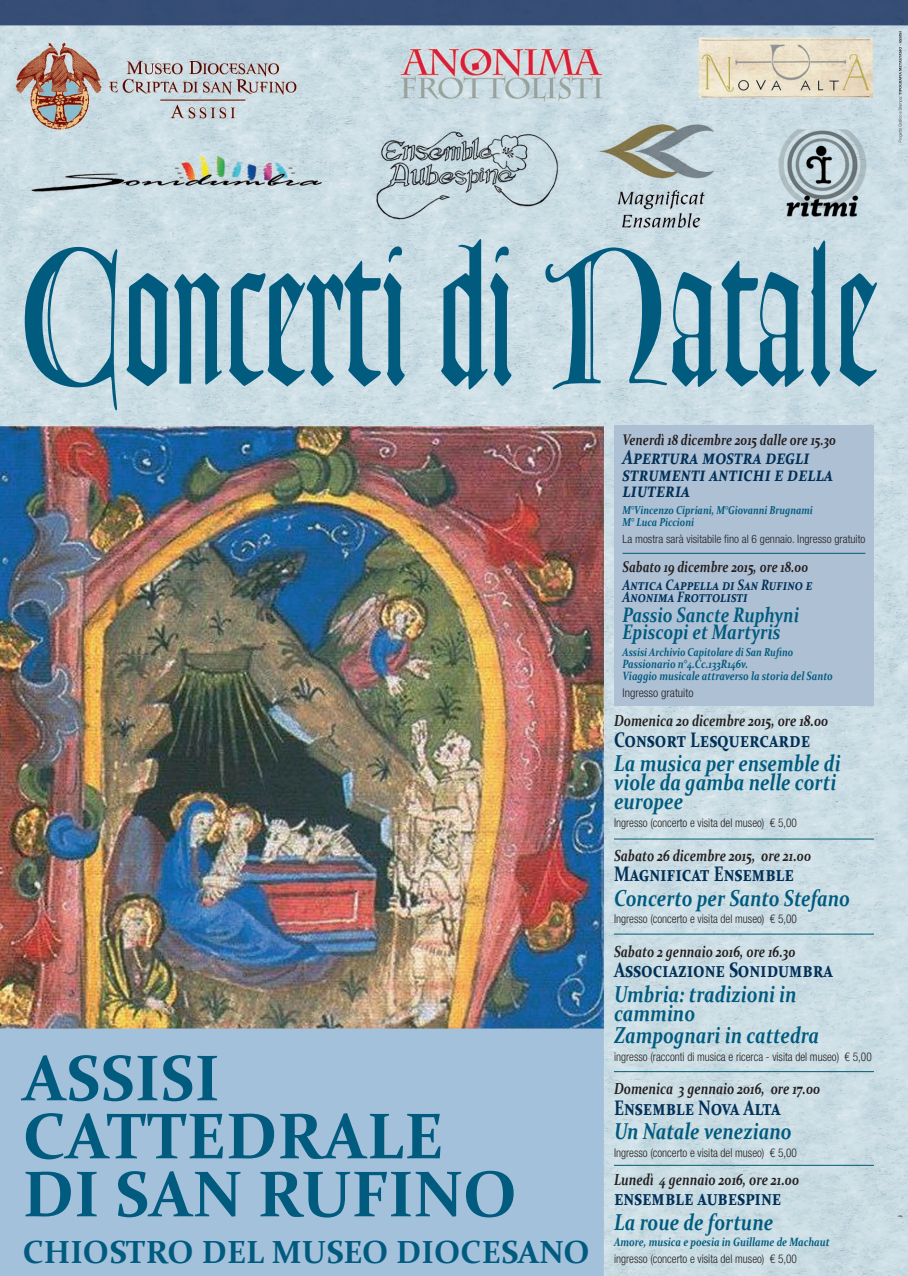
<style>
.page{position:relative;width:908px;height:1276px;background:#fff}
.page>*{position:absolute;margin:0;border:0;box-sizing:border-box;transform-origin:0 0}
.t1{font:195px "Goudy Text MT Lombardic Capitals";color:#005b7f;scale:.69 1}
.t2{font:700 65px/58px "Constantia";color:#005b7f}
.t3{font:700 32px "Constantia";color:#005b7f}
.t4{font:italic 700 23px/19px "Constantia";color:#005b7f;scale:.8 1}
.t5{font:700 21px "Constantia";color:#003058;scale:.8 1}
.t6{font:italic 700 21px/17px "Constantia";color:#005b7f;scale:.8 1}
.t7{font:italic 700 20.2px/16.3px "Constantia";letter-spacing:.055em;color:#003058;scale:.8 1}
.t8{font:italic 700 16px "Constantia";color:#231f20;scale:.77 1}
.t9{font:italic 700 15.4px "Constantia";color:#231f20;scale:.77 1}
.t10{font:italic 700 15px/12.2px "Constantia";letter-spacing:.01em;color:#003058;scale:.8 1}
.t11{font:300 condensed 12px "Helvetica Neue LT Std";color:#231f20;scale:.94 1}
.t12{font:italic 700 12px/12.2px "Constantia";color:#005b7f;scale:.8 1}
.t13{font:300 condensed 12px "Helvetica Neue LT Std";color:#231f20}
.t14{font:italic 700 11.5px/11.8px "Constantia";color:#005b7f;scale:.8 1}
.t15{font:300 condensed 11.5px "Helvetica Neue LT Std";color:#231f20}
</style>
<div class="page">
<img style="left:0;top:0;width:907px;height:1276px">
<svg style="left:898px;top:31px;width:3px;height:111px"></svg>
<div style="left:613px;top:425px;width:260px;height:281px;background:#aec0d4"></div>
<hr style="left:613px;top:838px;width:260px;height:1px;background:#005a70">
<hr style="left:622px;top:553px;width:243px;height:1px;background:#005a70">
<hr style="left:613px;top:933px;width:260px;height:1px;background:#005a70">
<hr style="left:613px;top:1071px;width:260px;height:1px;background:#005a70">
<hr style="left:613px;top:1165px;width:260px;height:1px;background:#005a70">
<h1 class="t1" style="left:20px;top:213px;width:1242px">Concerti di Natale</h1>
<h2 class="t2" style="left:23px;top:1046px;width:495px">ASSISI<br>CATTEDRALE<br>DI SAN RUFINO</h2>
<h3 class="t3" style="left:23px;top:1230px;width:568px">CHIOSTRO DEL MUSEO DIOCESANO</h3>
<p class="t9" style="left:622px;top:429px;width:279px">Venerdì 18 dicembre 2015 dalle ore 15.30</p>
<h3 class="t7" style="left:622px;top:448px;width:265px">Apertura mostra degli strumenti antichi e della liuteria</h3>
<p class="t14" style="left:622px;top:504px;width:239px">M°Vincenzo Cipriani, M°Giovanni Brugnami<br>M° Luca Piccioni</p>
<p class="t15" style="left:622px;top:532px;width:244px">La mostra sarà visitabile fino al 6 gennaio. Ingresso gratuito</p>
<p class="t9" style="left:622px;top:556px;width:242px">Sabato 19 dicembre 2015, ore 18.00</p>
<p class="t10" style="left:622px;top:577px;width:238px">Antica Cappel la di San Rufino e<br>Anonima Frottolisti</p>
<h3 class="t6" style="left:622px;top:605px;width:222px">Passio Sancte Ruphyni<br>Episcopi et Martyris</h3>
<p class="t14" style="left:622px;top:645px;width:215px">Assisi Archivio Capitolare di San Rufino</p>
<p class="t12" style="left:622px;top:657px;width:264px">Passionario n°4.Cc.133R146v.<br>Viaggio musicale attraverso la storia del Santo</p>
<p class="t13" style="left:622px;top:686px;width:72px">Ingresso gratuito</p>
<h3 class="t8" style="left:613px;top:710px;width:279px">Domenica 20 dicembre 2015, ore 18.00</h3>
<h3 class="t5" style="left:613px;top:725px;width:247px">Consort Lesquercarde</h3>
<h3 class="t4" style="left:613px;top:753px;width:284px">La musica per ensemble di viole da gamba nelle corti europee</h3>
<p class="t11" style="left:613px;top:816px;width:196px">Ingresso (concerto e visita del museo) € 5,00</p>
<h3 class="t8" style="left:613px;top:844px;width:257px">Sabato 26 dicembre 2015, ore 21.00</h3>
<h3 class="t5" style="left:613px;top:859px;width:226px">Magnificat Ensemble</h3>
<h3 class="t4" style="left:613px;top:887px;width:296px">Concerto per Santo Stefano</h3>
<p class="t11" style="left:613px;top:912px;width:196px">Ingresso (concerto e visita del museo) € 5,00</p>
<h3 class="t8" style="left:613px;top:940px;width:237px">Sabato 2 gennaio 2016, ore 16.30</h3>
<h3 class="t5" style="left:613px;top:955px;width:275px">Associazione Sonidumbra</h3>
<h3 class="t4" style="left:613px;top:983px;width:230px">Umbria: tradizioni in cammino</h3>
<h3 class="t4" style="left:613px;top:1024px;width:258px">Zampognari in cattedra</h3>
<p class="t11" style="left:613px;top:1049px;width:275px">ingresso (racconti di musica e ricerca - visita del museo) € 5,00</p>
<h3 class="t8" style="left:613px;top:1078px;width:269px">Domenica 3 gennaio 2016, ore 17.00</h3>
<h3 class="t5" style="left:613px;top:1093px;width:210px">Ensemble Nova Alta</h3>
<h3 class="t4" style="left:613px;top:1121px;width:223px">Un Natale veneziano</h3>
<p class="t11" style="left:613px;top:1146px;width:196px">Ingresso (concerto e visita del museo) € 5,00</p>
<h3 class="t8" style="left:613px;top:1168px;width:242px">Lunedì 4 gennaio 2016, ore 21.00</h3>
<h3 class="t5" style="left:613px;top:1183px;width:210px">ensemble aubespine</h3>
<h3 class="t4" style="left:613px;top:1211px;width:200px">La roue de fortune</h3>
<p class="t12" style="left:613px;top:1234px;width:271px">Amore, musica e poesia in Guillame de Machaut</p>
<p class="t11" style="left:613px;top:1252px;width:196px">ingresso (concerto e visita del museo) € 5,00</p>
</div>
